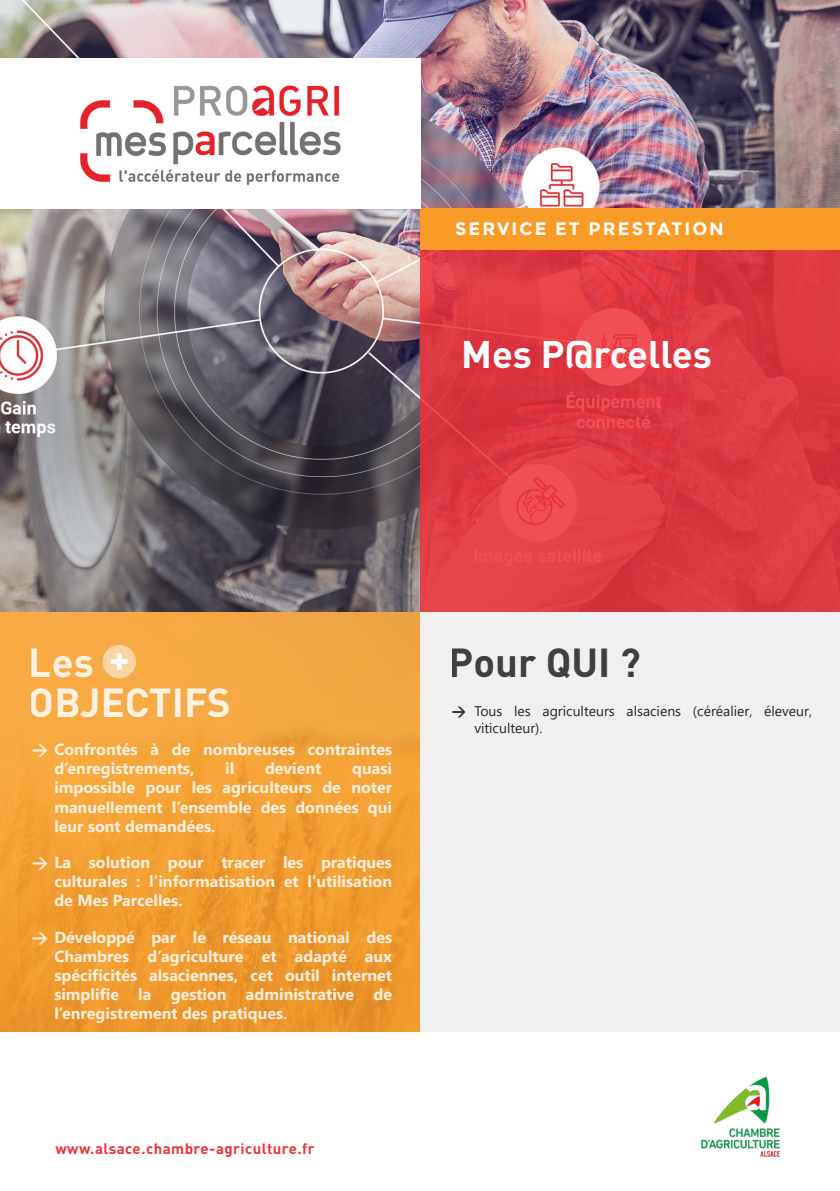
<style>
.page{position:relative;width:840px;height:1191px;background:#fff}
.page>*{position:absolute;margin:0;border:0;box-sizing:border-box;transform-origin:0 0}
.t1{font:700 40px/40px "DIN";color:#fff}
.t2{font:700 40px "DIN";color:#231f20}
.t3{font:700 38px "DIN";color:#fff}
.t4{font:700 37.8px "DIN";color:#fff}
.t5{font:700 18px "Montserrat";letter-spacing:.11em;color:#fff}
.t6{font:700 16px/19.2px "Segoe UI";color:#fff;text-align:justify}
.t7{font:700 15px "DIN";letter-spacing:.03em;color:#ee343b}
.t8{font:14px/16.8px "Segoe UI";color:#000}
.s1{font-family:"DIN"}
.s2{font-family:"DIN";font-weight:700}
</style>
<div class="page">
<img style="left:0;top:0;width:839px;height:612px">
<svg style="left:420px;top:250px;width:419px;height:362px;background:#df3b43"></svg>
<div style="left:0;top:612px;width:420px;height:419px;background:linear-gradient(to bottom,#f7ac47,#ee9527)"></div>
<div style="left:102px;top:645px;width:34px;height:33px;background:#fad4a1;border-radius:50%"></div>
<div style="left:420px;top:612px;width:419px;height:419px;background:#f0f0f0"></div>
<div style="left:420px;top:209px;width:419px;height:41px;background:#f89c27"></div>
<img style="left:701px;top:1076px;width:79px;height:81px">
<div style="left:0;top:58px;width:420px;height:151px;background:#fff"></div>
<img style="left:80px;top:85px;width:261px;height:100px">
<p class="t5" style="left:455px;top:218px;width:270px">SERVICE ET PRESTATION</p>
<p class="t3" style="left:461px;top:329px;width:252px">Mes P@rcelles</p>
<h1 class="t1" style="left:29px;top:640px;width:203px">Les<br>OBJECTIFS</h1>
<p class="t4" style="left:109px;top:633px;width:22px">+</p>
<p class="t6" style="left:54px;top:738px;width:339px;text-indent:-23px"><span class="s1">&gt;</span> Confrontés à de nombreuses contraintes d’enregistrements,</p>
<p class="t6" style="left:225px;top:757px;width:11px">il</p>
<p class="t6" style="left:265px;top:757px;width:58px">devient</p>
<p class="t6" style="left:54px;top:757px;width:339px;text-indent:298px">quasi impossible pour les agriculteurs de noter manuellement l’ensemble des données qui leur sont demandées.</p>
<p class="t6" style="left:54px;top:851px;width:339px;text-indent:-23px"><span class="s1">&gt;</span> La solution pour tracer les pratiques culturales : l’informatisation et l’utilisation de Mes Parcelles.</p>
<p class="t6" style="left:54px;top:926px;width:339px;text-indent:-23px"><span class="s1">&gt;</span> Développé par le réseau national des Chambres d’agriculture et adapté aux spécificités alsaciennes, cet outil internet simplifie la gestion administrative de l’enregistrement des pratiques.</p>
<p class="t7" style="left:55px;top:1138px;width:260px">www.alsace.chambre-agriculture.fr</p>
<h1 class="t2" style="left:448px;top:636px;width:193px">Pour QUI ?</h1>
<p class="t8" style="left:474px;top:701px;width:339px;text-indent:-23px"><span class="s2">&gt;</span> Tous les agriculteurs alsaciens (céréalier, éleveur, viticulteur).</p>
</div>
